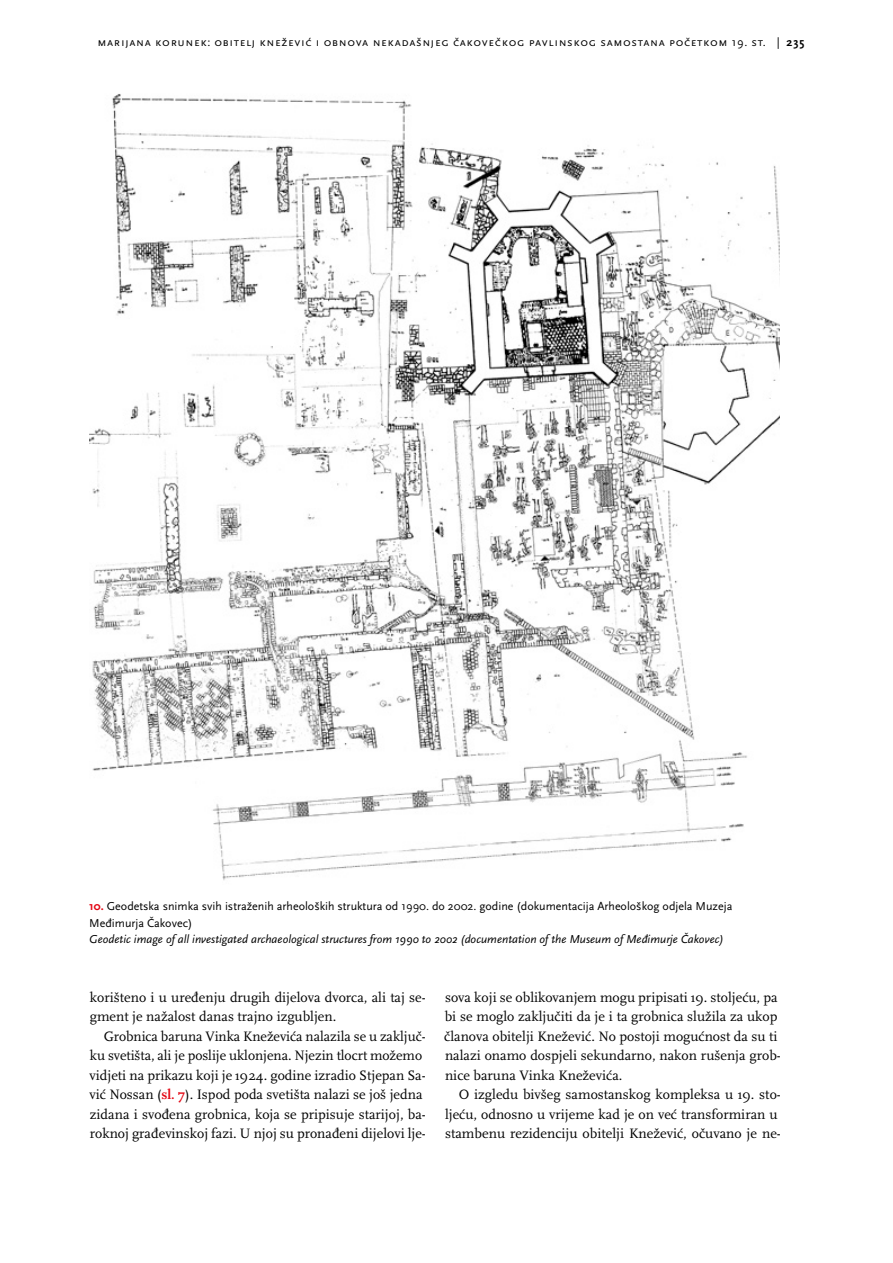
<style>
.page{position:relative;width:893px;height:1263px;background:#fff}
.page>*{position:absolute;margin:0;border:0;box-sizing:border-box;transform-origin:0 0}
.t1{font:14.25px/19.5px "Scala Pro";color:#000}
.t2{font:12px/16.5px "Scala Sans Pro";color:#000}
.t3{font:italic 12px "Scala Sans Pro";color:#000}
.t4{font:12px "Scala Sans Pro";letter-spacing:.05em;color:#000}
.s1{font-weight:700}
.s2{font-weight:700;color:#e30613}
</style>
<div class="page">
<img style="left:89px;top:94px;width:691px;height:786px">
<p class="t4" style="left:97px;top:35px;width:708px">Marijana Korunek: Obitelj Knežević i obnova nekadašnjeg čakovečkog pavlinskog sam ostana početkom 19. st. | <span class="s1">235</span></p>
<p class="t2" style="left:89px;top:898px;width:645px"><span class="s2">10.</span> Geodetska snimka svih istraženih arheoloških struktura od 1990. do 2002. godine (dokumentacija Arheološkog odjela Muzeja<br>Međimurja Čakovec)</p>
<p class="t3" style="left:89px;top:932px;width:636px">Geodetic image of all investigated archaeological structures from 1990 to 2002 (documentation of the Museum of Međimurje Čakovec)</p>
<p class="t1" style="left:90px;top:987px;width:337px">korišteno i u uređenju drugih dijelova dvorca, ali taj se&shy;gment je nažalost danas trajno izgubljen.</p>
<p class="t1" style="left:90px;top:1026px;width:338px;text-indent:14px">Grobnica baruna Vinka Kneževića nalazila se u zaključ&shy;ku svetišta, ali je poslije uklonjena. Njezin tlocrt možemo vidjeti na prikazu koji je 1924. godine izradio Stjepan Sa&shy;vić Nossan (<span class="s2">sl. 7</span>). Ispod poda svetišta nalazi se još jedna zidana i svođena grobnica, koja se pripisuje starijoj, ba&shy;roknoj građevinskoj fazi. U njoj su pronađeni dijelovi lje-</p>
<p class="t1" style="left:444px;top:987px;width:338px">sova koji se oblikovanjem mogu pripisati 19. stoljeću, pa bi se moglo zaključiti da je i ta grobnica služila za ukop članova obitelji Knežević. No postoji mogućnost da su ti nalazi onamo dospjeli sekundarno, nakon rušenja grob&shy;nice baruna Vinka Kneževića.</p>
<p class="t1" style="left:445px;top:1085px;width:337px;text-indent:14px">O izgledu bivšeg samostanskog kompleksa u 19. sto&shy;ljeću, odnosno u vrijeme kad je on već transformiran u stambenu rezidenciju obitelji Knežević, očuvano je ne-</p>
</div>
